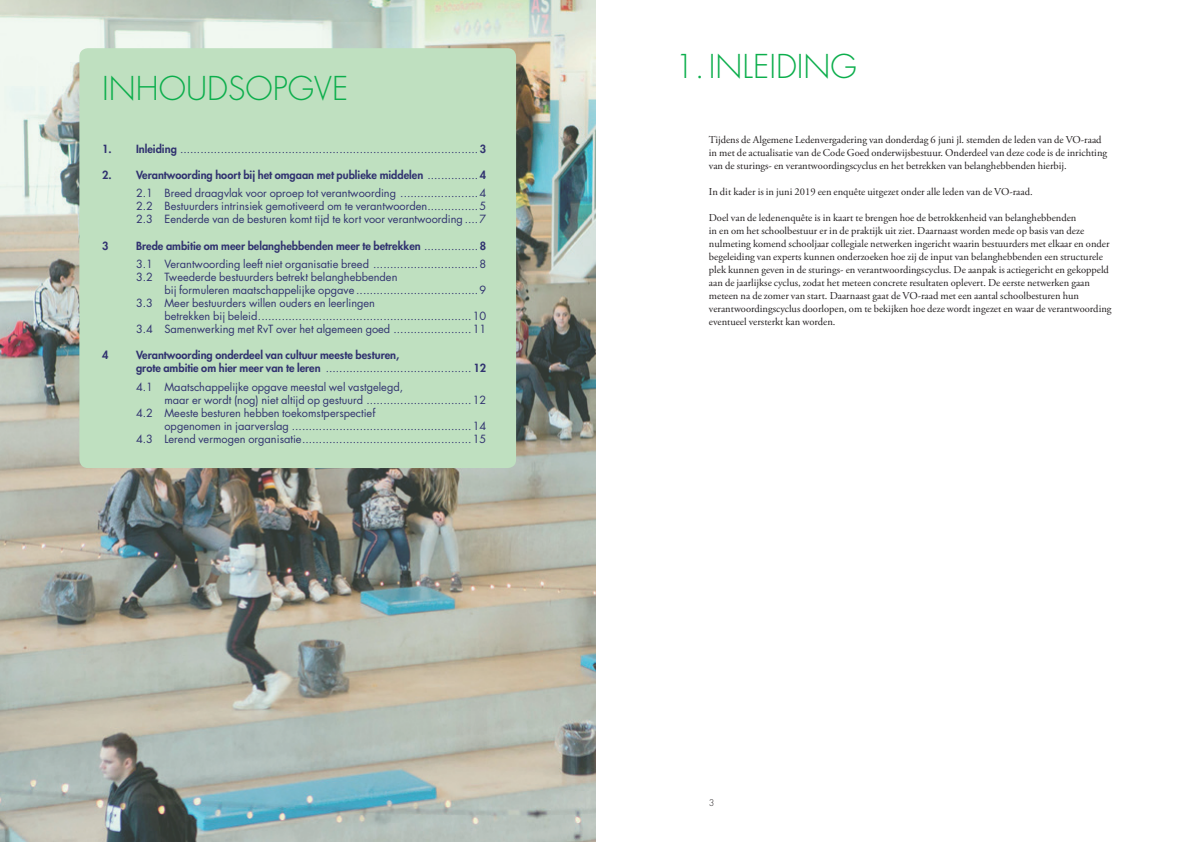
<style>
.page{position:relative;width:1191px;height:842px;background:#fff}
.page>*{position:absolute;margin:0;border:0;box-sizing:border-box;transform-origin:0 0}
.t1{font:300 32px "Futura Std";color:#0cae4c}
.t2{font:11px/18.7px "Futura Std";color:#313370}
.t3{font:800 11px/13px "Futura Std";color:#313370}
.t4{font:10.5px/13px "Adobe Garamond Pro";color:#231f20}
.t5{font:300 9px "Futura Std";color:#231f20}
.s1{font-weight:800}
.s2{font-weight:400}
</style>
<div class="page">
<img style="left:0;top:0;width:595px;height:842px">
<div style="left:79px;top:48px;width:437px;height:420px;background:#bfe0c0;border-radius:9px"></div>
<h1 class="t1" style="left:102px;top:69px;width:248px">INHOUDSOPGVE</h1>
<p class="t2" style="left:102px;top:140px;width:385px"><span class="s1">1. Inleiding</span> ........................................................................................<span class="s1">3</span></p>
<p class="t2" style="left:102px;top:166px;width:385px;text-align:right"><span class="s1">2. Verantwoording hoort bij het omgaan met publieke middelen</span> ...............<span class="s1">4<br></span>2.1 Breed draagvlak voor oproep tot verantwoording .......................4</p>
<p class="t2" style="left:136px;top:200px;width:351px;line-height:13px">2.2 Bestuurders intrinsiek gemotiveerd om te verantwoorden...............5<br>2.3 Eenderde van de besturen komt tijd te kort voor verantwoording ....7</p>
<p class="t3" style="left:102px;top:239px;width:8px">3</p>
<p class="t2" style="left:136px;top:236px;width:351px"><span class="s1">Brede ambitie om meer belanghebbenden meer te betrekken</span> ................<span class="s1">8<br></span>3.1 Verantwoording leeft niet organisatie breed ...............................8</p>
<p class="t2" style="left:136px;top:268px;width:263px">3.2 Tweederde bestuurders betrekt belanghebbenden</p>
<p class="t2" style="left:164px;top:281px;width:323px">bij formuleren maatschappelijke opgave ....................................9</p>
<p class="t2" style="left:136px;top:294px;width:240px">3.3 Meer bestuurders willen ouders en leerlingen</p>
<p class="t2" style="left:164px;top:307px;width:323px">betrekken bij beleid...............................................................10</p>
<p class="t2" style="left:136px;top:320px;width:351px">3.4 Samenwerking met RvT over het algemeen goed .......................11</p>
<p class="t3" style="left:102px;top:349px;width:8px">4</p>
<p class="t3" style="left:136px;top:349px;width:351px">Verantwoording onderdeel van cultuur meeste besturen,<br>grote ambitie om hier meer van te leren <span class="s2">...........................................</span> 12</p>
<p class="t2" style="left:136px;top:378px;width:268px">4.1 Maatschappelijke opgave meestal wel vastgelegd,</p>
<p class="t2" style="left:164px;top:391px;width:323px">maar er wordt (nog) niet altijd op gestuurd ...............................12</p>
<p class="t2" style="left:136px;top:404px;width:241px">4.2 Meeste besturen hebben toekomstperspectief</p>
<p class="t2" style="left:164px;top:417px;width:323px">opgenomen in jaarverslag .....................................................14</p>
<p class="t2" style="left:136px;top:430px;width:351px">4.3 Lerend vermogen organisatie..................................................15</p>
<h1 class="t1" style="left:675px;top:47px;width:184px">1.INLEIDING</h1>
<p class="t4" style="left:709px;top:134px;width:400px">Tijdens de Algemene Ledenvergadering van donderdag 6 juni jl. stemden de leden van de VO-raad in met de actualisatie van de Code Goed onderwijsbestuur. Onderdeel van deze code is de inrichting van de sturings- en verantwoordingscyclus en het betrekken van belanghebbenden hierbij.</p>
<p class="t4" style="left:709px;top:186px;width:325px">In dit kader is in juni 2019 een enquête uitgezet onder alle leden van de VO-raad.</p>
<p class="t4" style="left:709px;top:212px;width:404px">Doel van de ledenenquête is in kaart te brengen hoe de betrokkenheid van belanghebbenden<br>in en om het schoolbestuur er in de praktijk uit ziet. Daarnaast worden mede op basis van deze nulmeting komend schooljaar collegiale netwerken ingericht waarin bestuurders met elkaar en onder begeleiding van experts kunnen onderzoeken hoe zij de input van belanghebbenden een structurele plek kunnen geven in de sturings- en verantwoordingscyclus. De aanpak is actiegericht en gekoppeld aan de jaarlijkse cyclus, zodat het meteen concrete resultaten oplevert. De eerste netwerken gaan meteen na de zomer van start. Daarnaast gaat de VO-raad met een aantal schoolbesturen hun verantwoordingscyclus doorlopen, om te bekijken hoe deze wordt ingezet en waar de verantwoording eventueel versterkt kan worden.</p>
<p class="t5" style="left:709px;top:797px;width:7px">3</p>
</div>
